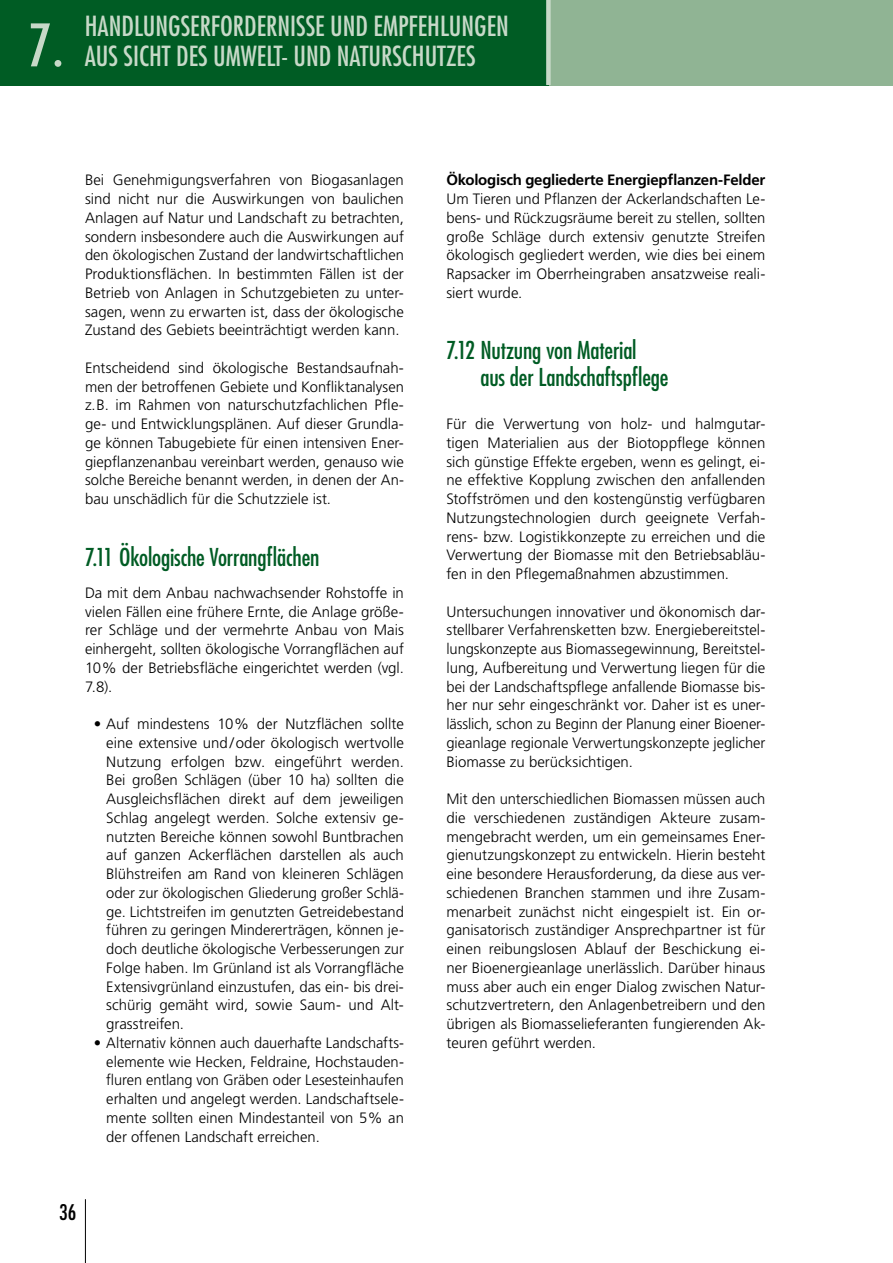
<style>
.page{position:relative;width:893px;height:1263px;background:#fff}
.page>*{position:absolute;margin:0;border:0;box-sizing:border-box;transform-origin:0 0}
.t1{font:condensed 27px "Futura";color:#c7d9c8}
.t2{font:condensed 24px/27px "Futura";letter-spacing:-.005em;color:#005c24}
.t3{font:condensed 21px "Futura";color:#000}
.t4{font:300 15px/18.8px "Frutiger";color:#000;text-align:justify}
.t5{font:700 15px "Frutiger";letter-spacing:-.02em;color:#000}
.s1{font-size:57px}
</style>
<div class="page">
<hr style="left:85px;top:1199px;width:1px;height:64px;background:#000">
<div style="left:549px;top:0;width:344px;height:85px;background:#90b494"></div>
<div style="left:0;top:0;width:549px;height:85px;background:#005c24"></div>
<div style="left:546px;top:0;width:5px;height:85px;background:#c7d9c8"></div>
<h1 class="t1" style="left:85px;top:9px;width:25px">HANDLUNGSERFORDERNISSE</h1>
<h1 class="t1" style="left:330px;top:9px;width:66px">UND EMPFEHLUNGEN</h1>
<h1 class="t1" style="left:-13px;top:39px;width:78px">AUS <span class="s1">7.</span></h1>
<h1 class="t1" style="left:124px;top:39px;width:20px">SICHT</h1>
<h1 class="t1" style="left:176px;top:39px;width:62px">DES UMWELT</h1>
<h1 class="t1" style="left:281px;top:39px;width:80px">- UND NATURSCHUTZES</h1>
<p class="t4" style="left:85px;top:171px;width:320px">Bei Genehmigungsverfahren von Biogasanlagen sind nicht nur die Auswirkungen von baulichen Anlagen auf Natur und Landschaft zu betrachten, sondern insbesondere auch die Auswirkungen auf den ökologischen Zustand der landwirtschaftlichen Produktionsflächen. In bestimmten Fällen ist der Betrieb von Anlagen in Schutzgebieten zu unter&shy;sagen, wenn zu erwarten ist, dass der ökologische Zustand des Gebiets beeinträchtigt werden kann.</p>
<p class="t4" style="left:85px;top:358px;width:320px">Entscheidend sind ökologische Bestandsaufnah&shy;men der betroffenen Gebiete und Konfliktanalysen z.B. im Rahmen von naturschutzfachlichen Pfle&shy;ge- und Entwicklungsplänen. Auf dieser Grundla&shy;ge können Tabugebiete für einen intensiven Ener&shy;giepflanzenanbau vereinbart werden, genauso wie solche Bereiche benannt werden, in denen der An&shy;bau unschädlich für die Schutzziele ist.</p>
<h2 class="t2" style="left:85px;top:543px;width:236px">7.11 ÖKOLOGISCHE VORRANGFLÄCHEN</h2>
<p class="t4" style="left:85px;top:583px;width:320px">Da mit dem Anbau nachwachsender Rohstoffe in vielen Fällen eine frühere Ernte, die Anlage größe&shy;rer Schläge und der vermehrte Anbau von Mais einhergeht, sollten ökologische Vorrangflächen auf 10% der Betriebsfläche eingerichtet werden (vgl.<br>7.8).</p>
<p class="t4" style="left:106px;top:714px;width:299px;text-indent:-12px">• Auf mindestens 10% der Nutzflächen sollte eine extensive und/oder ökologisch wertvolle Nutzung erfolgen bzw. eingeführt werden.<br>Bei großen Schlägen (über 10 ha) sollten die Ausgleichsflächen direkt auf dem jeweiligen Schlag angelegt werden. Solche extensiv ge&shy;nutzten Bereiche können sowohl Buntbrachen auf ganzen Ackerflächen darstellen als auch Blühstreifen am Rand von kleineren Schlägen oder zur ökologischen Gliederung großer Schlä&shy;ge. Lichtstreifen im genutzten Getreidebestand führen zu geringen Mindererträgen, können je&shy;doch deutliche ökologische Verbesserungen zur Folge haben. Im Grünland ist als Vorrangfläche Extensivgrünland einzustufen, das ein- bis drei&shy;schürig gemäht wird, sowie Saum- und Alt&shy;grasstreifen.</p>
<p class="t4" style="left:106px;top:1033px;width:299px;text-indent:-12px">• Alternativ können auch dauerhafte Landschafts&shy;elemente wie Hecken, Feldraine, Hochstauden&shy;fluren entlang von Gräben oder Lesesteinhaufen erhalten und angelegt werden. Landschaftsele&shy;mente sollten einen Mindestanteil von 5% an der offenen Landschaft erreichen.</p>
<h3 class="t3" style="left:59px;top:1199px;width:19px">36</h3>
<p class="t5" style="left:446px;top:171px;width:320px">Ökologisch gegliederte Energiepflanzen-Felder</p>
<p class="t4" style="left:446px;top:189px;width:320px">Um Tieren und Pflanzen der Ackerlandschaften Le&shy;bens- und Rückzugsräume bereit zu stellen, sollten große Schläge durch extensiv genutzte Streifen ökologisch gegliedert werden, wie dies bei einem Rapsacker im Oberrheingraben ansatzweise reali&shy;siert wurde.</p>
<h2 class="t2" style="left:480px;top:336px;width:190px;text-indent:-34px">7.12 NUTZUNG VON MATERIAL<br>AUS DER LANDSCHAFTSPFLEGE</h2>
<p class="t4" style="left:446px;top:414px;width:320px">Für die Verwertung von holz- und halmgutar&shy;tigen Materialien aus der Biotoppflege können sich günstige Effekte ergeben, wenn es gelingt, ei&shy;ne effektive Kopplung zwischen den anfallenden Stoffströmen und den kostengünstig verfügbaren Nutzungstechnologien durch geeignete Verfah&shy;rens- bzw. Logistikkonzepte zu erreichen und die Verwertung der Biomasse mit den Betriebsabläu&shy;fen in den Pflegemaßnahmen abzustimmen.</p>
<p class="t4" style="left:446px;top:602px;width:320px">Untersuchungen innovativer und ökonomisch dar&shy;stellbarer Verfahrensketten bzw. Energiebereitstel&shy;lungskonzepte aus Biomassegewinnung, Bereitstel&shy;lung, Aufbereitung und Verwertung liegen für die bei der Landschaftspflege anfallende Biomasse bis&shy;her nur sehr eingeschränkt vor. Daher ist es uner&shy;lässlich, schon zu Beginn der Planung einer Bioener&shy;gieanlage regionale Verwertungskonzepte jeglicher Biomasse zu berücksichtigen.</p>
<p class="t4" style="left:446px;top:789px;width:320px">Mit den unterschiedlichen Biomassen müssen auch die verschiedenen zuständigen Akteure zusam&shy;mengebracht werden, um ein gemeinsames Ener&shy;gienutzungskonzept zu entwickeln. Hierin besteht eine besondere Herausforderung, da diese aus ver&shy;schiedenen Branchen stammen und ihre Zusam&shy;menarbeit zunächst nicht eingespielt ist. Ein or&shy;ganisatorisch zuständiger Ansprechpartner ist für einen reibungslosen Ablauf der Beschickung ei&shy;ner Bioenergieanlage unerlässlich. Darüber hinaus muss aber auch ein enger Dialog zwischen Natur&shy;schutzvertretern, den Anlagenbetreibern und den übrigen als Biomasselieferanten fungierenden Ak&shy;teuren geführt werden.</p>
</div>
